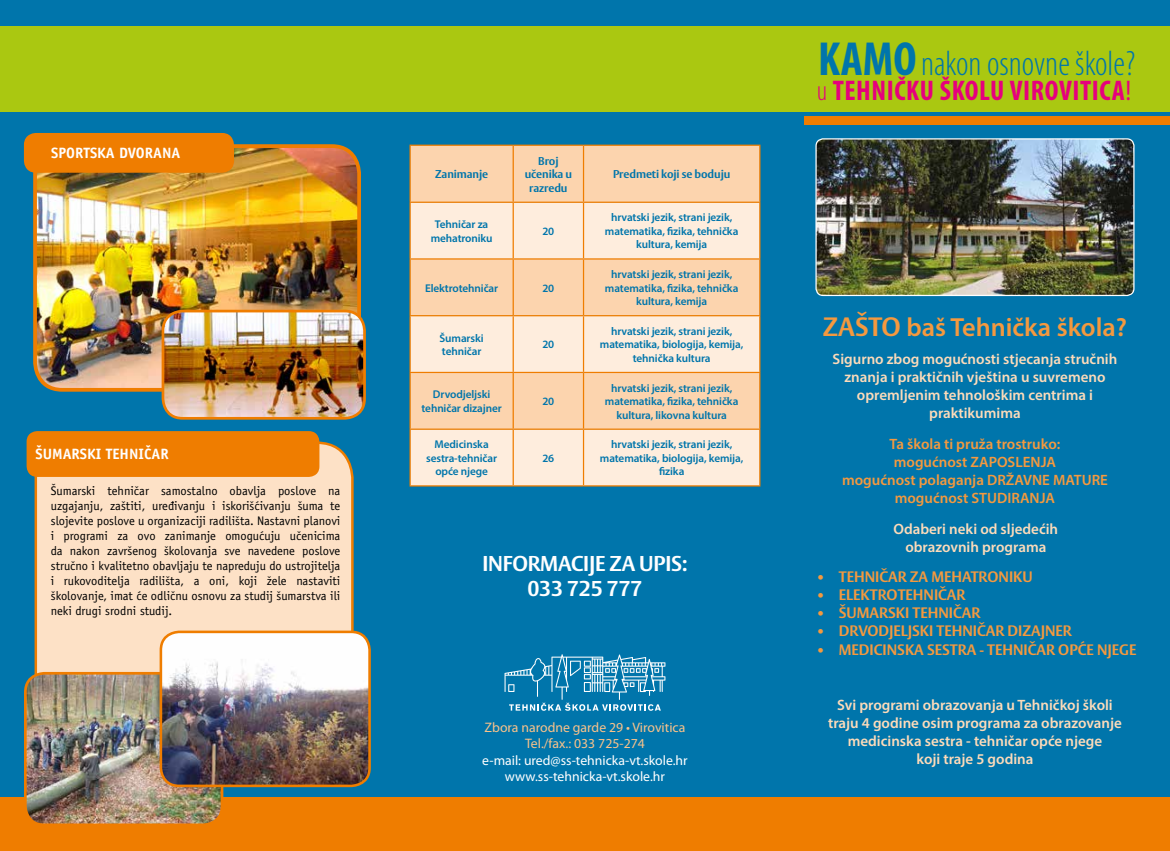
<style>
.page{position:relative;width:1170px;height:851px;background:#fff}
.page>*{position:absolute;margin:0;border:0;box-sizing:border-box;transform-origin:0 0}
.t1{font:300 condensed 35px "Myriad Pro";color:#0075ab}
.t2{font:700 condensed 28.5px "Myriad Pro";letter-spacing:.02em;color:#e6007d}
.t3{font:600 26.25px "Myriad Pro";color:#f4993f}
.t4{font:700 21.25px/25.5px "Vesta";letter-spacing:-.01em;color:#fff;text-align:center}
.t5{font:600 15px/18px "Myriad Pro";color:#fddbba;text-align:center}
.t6{font:700 15px "Vesta";color:#f4993f}
.t7{font:600 15px/18px "Myriad Pro";color:#f4993f;text-align:center}
.t8{font:700 15px "Officina Sans";color:#fff}
.t9{font:13.75px/16.5px "Myriad Pro";color:#fff;text-align:center}
.t10{font:13.75px/16.5px "Myriad Pro";color:#fac28a;text-align:center}
.t11{font:12.5px/15px "Officina Sans";color:#000;text-align:justify}
.t12{font:600 11.25px/13.5px "Myriad Pro";letter-spacing:-.01em;color:#0075ab;text-align:center}
.t13{font:700 11.25px/13.5px "Vesta";letter-spacing:-.01em;color:#0075ab;text-align:center}
.s1{font-weight:700;font-size:48px}
.s2{font-weight:300}
.s3{font-weight:400}
.s4{font-family:"Vesta";font-weight:700}
</style>
<div class="page">
<div style="left:390px;top:0;width:390px;height:850px;background:#0075ab"></div>
<div style="left:390px;top:797px;width:390px;height:53px;background:#ef7d00"></div>
<div style="left:390px;top:27px;width:390px;height:85px;background:#aac811"></div>
<div style="left:780px;top:0;width:389px;height:850px;background:#0075ab"></div>
<div style="left:780px;top:797px;width:389px;height:53px;background:#ef7d00"></div>
<div style="left:780px;top:27px;width:389px;height:85px;background:#aac811"></div>
<div style="left:0;top:0;width:390px;height:850px;background:#0075ab"></div>
<div style="left:0;top:797px;width:390px;height:53px;background:#ef7d00"></div>
<div style="left:0;top:27px;width:390px;height:85px;background:#aac811"></div>
<div style="left:804px;top:116px;width:365px;height:9px;background:#ef7d00"></div>
<img style="left:817px;top:139px;width:316px;height:156px">
<div style="left:815px;top:138px;width:319px;height:158px;border:1px solid #fff;border-radius:7px"></div>
<div style="left:410px;top:146px;width:349px;height:55px;background:#fcd4ae"></div>
<svg style="left:410px;top:203px;width:349px;height:282px;background:#fde2c8"></svg>
<hr style="left:409px;top:145px;width:104px;height:1px;background:#ef7d00">
<hr style="left:409px;top:146px;width:1px;height:55px;background:#ef7d00">
<hr style="left:513px;top:145px;width:70px;height:1px;background:#ef7d00">
<hr style="left:512px;top:146px;width:2px;height:55px;background:#ef7d00">
<hr style="left:583px;top:145px;width:177px;height:1px;background:#ef7d00">
<hr style="left:583px;top:146px;width:1px;height:55px;background:#ef7d00">
<hr style="left:759px;top:146px;width:1px;height:55px;background:#ef7d00">
<hr style="left:409px;top:201px;width:104px;height:2px;background:#ef7d00">
<hr style="left:409px;top:203px;width:1px;height:55px;background:#ef7d00">
<hr style="left:513px;top:201px;width:70px;height:2px;background:#ef7d00">
<hr style="left:512px;top:203px;width:2px;height:55px;background:#ef7d00">
<hr style="left:583px;top:201px;width:177px;height:2px;background:#ef7d00">
<hr style="left:583px;top:203px;width:1px;height:55px;background:#ef7d00">
<hr style="left:759px;top:203px;width:1px;height:55px;background:#ef7d00">
<hr style="left:409px;top:258px;width:104px;height:1px;background:#ef7d00">
<hr style="left:409px;top:259px;width:1px;height:56px;background:#ef7d00">
<hr style="left:513px;top:258px;width:70px;height:1px;background:#ef7d00">
<hr style="left:512px;top:259px;width:2px;height:56px;background:#ef7d00">
<hr style="left:583px;top:258px;width:177px;height:1px;background:#ef7d00">
<hr style="left:583px;top:259px;width:1px;height:56px;background:#ef7d00">
<hr style="left:759px;top:259px;width:1px;height:56px;background:#ef7d00">
<hr style="left:409px;top:315px;width:104px;height:1px;background:#ef7d00">
<hr style="left:409px;top:316px;width:1px;height:56px;background:#ef7d00">
<hr style="left:513px;top:315px;width:70px;height:1px;background:#ef7d00">
<hr style="left:512px;top:316px;width:2px;height:56px;background:#ef7d00">
<hr style="left:583px;top:315px;width:177px;height:1px;background:#ef7d00">
<hr style="left:583px;top:316px;width:1px;height:56px;background:#ef7d00">
<hr style="left:759px;top:316px;width:1px;height:56px;background:#ef7d00">
<hr style="left:409px;top:372px;width:104px;height:1px;background:#ef7d00">
<hr style="left:409px;top:373px;width:1px;height:55px;background:#ef7d00">
<hr style="left:513px;top:372px;width:70px;height:1px;background:#ef7d00">
<hr style="left:512px;top:373px;width:2px;height:55px;background:#ef7d00">
<hr style="left:583px;top:372px;width:177px;height:1px;background:#ef7d00">
<hr style="left:583px;top:373px;width:1px;height:55px;background:#ef7d00">
<hr style="left:759px;top:373px;width:1px;height:55px;background:#ef7d00">
<hr style="left:409px;top:428px;width:104px;height:2px;background:#ef7d00">
<hr style="left:409px;top:430px;width:1px;height:55px;background:#ef7d00">
<hr style="left:513px;top:428px;width:70px;height:2px;background:#ef7d00">
<hr style="left:512px;top:430px;width:2px;height:55px;background:#ef7d00">
<hr style="left:583px;top:428px;width:177px;height:2px;background:#ef7d00">
<hr style="left:583px;top:430px;width:1px;height:55px;background:#ef7d00">
<hr style="left:759px;top:430px;width:1px;height:55px;background:#ef7d00">
<hr style="left:409px;top:485px;width:104px;height:1px;background:#ef7d00">
<hr style="left:513px;top:485px;width:70px;height:1px;background:#ef7d00">
<hr style="left:583px;top:485px;width:177px;height:1px;background:#ef7d00">
<div style="left:36px;top:442px;width:316px;height:292px;background:#fde1c6;border-radius:35px"></div>
<div style="left:27px;top:431px;width:292px;height:46px;background:#ef7d00;border-radius:11px"></div>
<img style="left:28px;top:675px;width:191px;height:147px">
<div style="left:24px;top:671px;width:199px;height:155px;border:3px solid #ef7d00;border-radius:19px"></div>
<img style="left:161px;top:634px;width:208px;height:151px">
<div style="left:160px;top:630px;width:211px;height:157px;border:3px solid #ef7d00;border-radius:18px"></div>
<svg style="left:504px;top:654px;width:161px;height:56px"></svg>
<img style="left:38px;top:149px;width:318px;height:241px">
<div style="left:33px;top:144px;width:328px;height:247px;border:4px solid #ef7d00;border-radius:27px"></div>
<img style="left:163px;top:311px;width:201px;height:107px">
<div style="left:162px;top:310px;width:204px;height:109px;border:3px solid #ef7d00;border-radius:20px"></div>
<div style="left:25px;top:134px;width:208px;height:37px;background:#ef7d00;border-radius:11px"></div>
<div style="left:24px;top:133px;width:210px;height:40px;border:2px solid #ef7d00;border-radius:11px"></div>
<h3 class="t8" style="left:51px;top:143px;width:131px">SPORTSKA DVORANA</h3>
<h3 class="t8" style="left:35px;top:445px;width:135px">ŠUMARSKI TEHNIČAR</h3>
<p class="t11" style="left:51px;top:483px;width:291px">Šumarski tehničar samostalno obavlja poslove na uzgajanju, zaštiti, uređivanju i iskorišćivanju šuma te slojevite poslove u organizaciji radilišta. Nastavni planovi i programi za ovo zanimanje omogućuju učenicima da nakon završenog školovanja sve navedene poslove stručno i kvalitetno obavljaju te napreduju do ustrojitelja i rukovoditelja radilišta, a oni, koji žele nastaviti školovanje, imat će odličnu osnovu za studij šumarstva ili neki drugi srodni studij.</p>
<p class="t13" style="left:435px;top:168px;width:54px">Zanimanje</p>
<p class="t13" style="left:524px;top:154px;width:49px">Broj učenika u razredu</p>
<p class="t12" style="left:430px;top:217px;width:63px">Tehničar za mehatroniku</p>
<p class="t12" style="left:542px;top:224px;width:13px">20</p>
<p class="t12" style="left:425px;top:281px;width:75px">Elektrotehničar</p>
<p class="t12" style="left:542px;top:281px;width:13px">20</p>
<p class="t12" style="left:439px;top:331px;width:46px;text-align:left">Šumarski tehničar</p>
<p class="t12" style="left:542px;top:337px;width:13px">20</p>
<p class="t12" style="left:421px;top:387px;width:82px">Drvodjeljski tehničar dizajner</p>
<p class="t12" style="left:542px;top:394px;width:13px">20</p>
<p class="t12" style="left:426px;top:437px;width:72px">Medicinska sestra-tehničar opće njege</p>
<p class="t12" style="left:542px;top:451px;width:13px">26</p>
<p class="t13" style="left:613px;top:168px;width:119px">Predmeti koji se boduju</p>
<p class="t12" style="left:605px;top:210px;width:135px">hrvatski jezik, strani jezik, matematika, fizika, tehnička kultura, kemija</p>
<p class="t12" style="left:605px;top:267px;width:135px">hrvatski jezik, strani jezik, matematika, fizika, tehnička kultura, kemija</p>
<p class="t12" style="left:600px;top:324px;width:145px">hrvatski jezik, strani jezik, matematika, biologija, kemija, tehnička kultura</p>
<p class="t12" style="left:605px;top:380px;width:135px">hrvatski jezik, strani jezik, matematika, fizika, tehnička kultura, likovna kultura</p>
<p class="t12" style="left:600px;top:437px;width:145px">hrvatski jezik, strani jezik, matematika, biologija, kemija, fizika</p>
<h3 class="t4" style="left:482px;top:551px;width:207px">INFORMACIJE ZA UPIS:<br>033 725 777</h3>
<p class="t10" style="left:484px;top:718px;width:202px">Zbora narodne garde 29 • Virovitica<br>Tel./fax.: 033 725-274</p>
<p class="t9" style="left:482px;top:751px;width:207px">e-mail: ured@ss-tehnicka-vt.skole.hr www.ss-tehnicka-vt.skole.hr</p>
<h1 class="t1" style="left:818px;top:44px;width:318px"><span class="s1">KAMO</span>nakon osnovne škole?</h1>
<h2 class="t2" style="left:816px;top:73px;width:316px"><span class="s2">u</span> TEHNIČKU ŠKOLU VIROVITICA<span class="s3">!</span></h2>
<h3 class="t3" style="left:822px;top:310px;width:305px"><span class="s4">ZAŠTO</span> baš Tehnička škola?</h3>
<h3 class="t5" style="left:832px;top:349px;width:286px">Sigurno zbog mogućnosti stjecanja stručnih znanja i praktičnih vještina u suvremeno opremljenim tehnološkim centrima i praktikumima</h3>
<h3 class="t7" style="left:842px;top:434px;width:267px">Ta škola ti pruža trostruko:<br>mogućnost ZAPOSLENJA<br>mogućnost polaganja DRŽAVNE MATURE mogućnost STUDIRANJA</h3>
<h3 class="t5" style="left:893px;top:519px;width:166px">Odaberi neki od sljedećih obrazovnih programa</h3>
<h3 class="t6" style="left:816px;top:568px;width:218px">• TEHNIČAR ZA MEHATRONIKU</h3>
<h3 class="t6" style="left:816px;top:586px;width:151px">• ELEKTROTEHNIČAR</h3>
<h3 class="t6" style="left:816px;top:604px;width:166px">• ŠUMARSKI TEHNIČAR</h3>
<h3 class="t6" style="left:816px;top:622px;width:257px">• DRVODJELJSKI TEHNIČAR DIZAJNER</h3>
<h3 class="t6" style="left:816px;top:640px;width:321px">• MEDICINSKA SESTRA - TEHNIČAR OPĆE NJEGE</h3>
<h3 class="t5" style="left:828px;top:695px;width:295px">Svi programi obrazovanja u Tehničkoj školi traju 4 godine osim programa za obrazovanje medicinska sestra - tehničar opće njege<br>koji traje 5 godina</h3>
</div>
